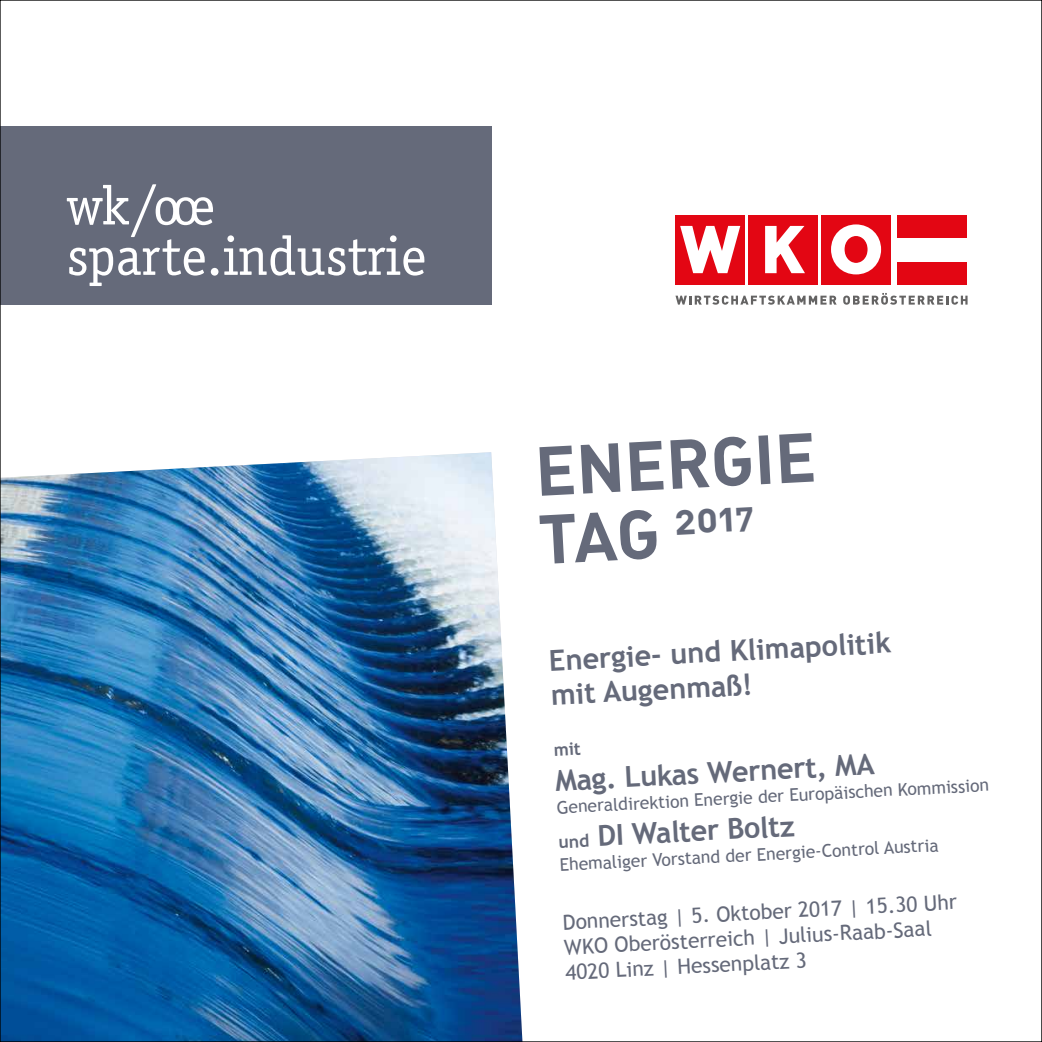
<style>
.page{position:relative;width:1042px;height:1042px;background:#fff}
.page>*{position:absolute;margin:0;border:0;box-sizing:border-box;transform-origin:0 0}
.t1{font:68.25px/68.2px "DIN Bold Alternate";color:#656a7a}
.t2{font:56.7px/50.4px "Officina Serif";color:#fff}
.t3{font:700 28.88px/34.6px "Trebuchet MS";color:#656a7a}
.t4{font:21px/25.2px "Trebuchet MS";color:#656a7a}
.t5{font:17.5px "Trebuchet MS";color:#656a7a}
.s1{font-size:17.5px}
</style>
<div class="page">
<img style="left:2px;top:452px;width:520px;height:588px">
<div style="left:0;top:126px;width:491px;height:179px;background:#656a7a"></div>
<svg style="left:675px;top:296px;width:161px;height:9px"></svg>
<svg style="left:843px;top:293px;width:124px;height:12px"></svg>
<div style="left:821px;top:215px;width:70px;height:70px;background:#e30613"></div>
<div style="left:748px;top:215px;width:70px;height:70px;background:#e30613"></div>
<svg style="left:765px;top:226px;width:40px;height:47px"></svg>
<div style="left:675px;top:215px;width:70px;height:70px;background:#e30613"></div>
<svg style="left:680px;top:226px;width:60px;height:47px"></svg>
<svg style="left:831px;top:224px;width:50px;height:50px"></svg>
<div style="left:845px;top:237px;width:22px;height:25px;background:#e30613;border-radius:50%"></div>
<div style="left:844px;top:236px;width:23px;height:27px;border:1px solid #e30613;border-radius:50%"></div>
<div style="left:897px;top:215px;width:70px;height:23px;background:#e30613"></div>
<div style="left:897px;top:262px;width:70px;height:23px;background:#e30613"></div>
<h2 class="t2" style="left:67px;top:181px;width:361px">wk/oœ sparte.industrie</h2>
<h1 class="t1" style="left:533px;top:434px;width:283px;rotate:-3deg">ENERGIE<br>TAG <sup>201</sup><sup>7</sup></h1>
<h3 class="t3" style="left:548px;top:643px;width:344px;rotate:-3deg">Energie- und Klimapolitik mit Augenmaß!</h3>
<h3 class="t3" style="left:554px;top:763px;width:321px;rotate:-3deg">Mag. Lukas Wernert, MA</h3>
<p class="t5" style="left:556px;top:797px;width:434px;rotate:-3deg">Generaldirektion Energie der Europäischen Kommission</p>
<h3 class="t3" style="left:557px;top:820px;width:238px;rotate:-3deg"><span class="s1">und</span> DI Walter Boltz</h3>
<p class="t5" style="left:559px;top:854px;width:381px;rotate:-3deg">Ehemaliger Vorstand der Energie-Control Austria</p>
<p class="t4" style="left:562px;top:910px;width:396px;rotate:-3deg">Donnerstag | 5. Oktober 2017 | 15.30 Uhr<br>WKO Oberösterreich | Julius-Raab-Saal<br>4020 Linz | Hessenplatz 3</p>
</div>
